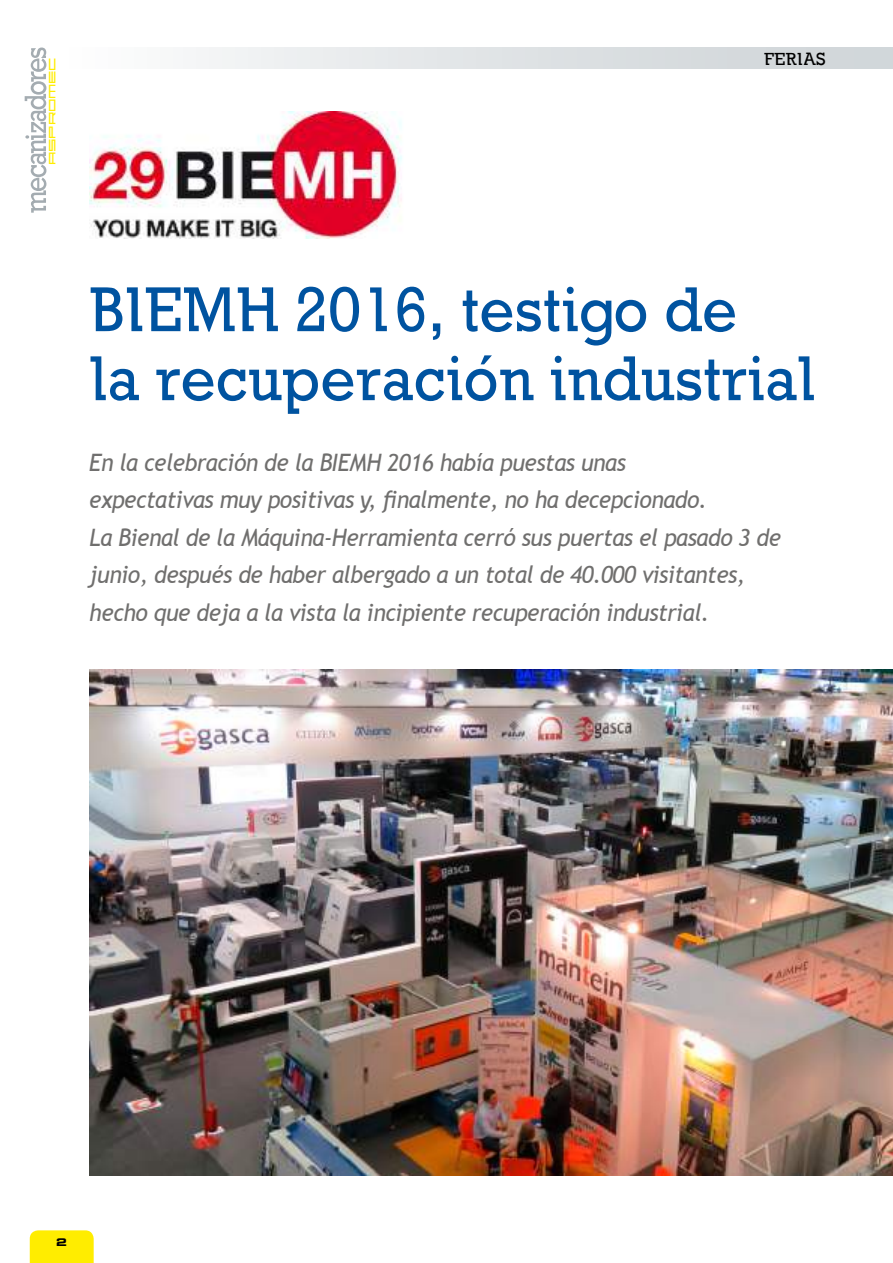
<style>
.page{position:relative;width:893px;height:1263px;background:#fff}
.page>*{position:absolute;margin:0;border:0;box-sizing:border-box;transform-origin:0 0}
.t1{font:64.5px/69px "Providence";color:#0053a0;scale:.95 1}
.t2{font:italic 24px/37.5px "Trebuchet MS";letter-spacing:-.02em;color:#706f6e;scale:.95 1}
.t3{font:18px "Providence";letter-spacing:.02em;color:#000}
.t4{font:10.5px "Eurostile LT Std Bold Ex 2";color:#000;scale:1.05 1}
.t5{font:5.1px "Abstract";letter-spacing:-.025em;color:#ffed00;scale:.94 1}
</style>
<div class="page">
<div style="left:30px;top:1230px;width:64px;height:33px;background:#ffed00"></div>
<div style="left:62px;top:48px;width:831px;height:21px;background:linear-gradient(to right,#fbfcfc,#ccd1d5)"></div>
<svg style="left:25px;top:48px;width:21px;height:165px"></svg>
<img style="left:89px;top:111px;width:313px;height:127px">
<img style="left:89px;top:669px;width:804px;height:506px">
<p class="t5" style="left:51px;top:164px;width:116px;rotate:-90deg">aspromec</p>
<p class="t3" style="left:764px;top:51px;width:63px">FERIAS</p>
<h1 class="t1" style="left:89px;top:280px;width:766px">BIEMH 2016, testigo de<br>la recuperacion industrial</h1>
<p class="t2" style="left:89px;top:444px;width:730px">En la celebración de la BIEMH 2016 había puestas unas<br>expectativas muy positivas y, finalmente, no ha decepcionado.<br>La Bienal de la Máquina-Herramienta cerró sus puertas el pasado 3 de junio, después de haber albergado a un total de 40.000 visitantes, hecho que deja a la vista la incipiente recuperación industrial.</p>
<p class="t4" style="left:56px;top:1234px;width:12px">2</p>
</div>
